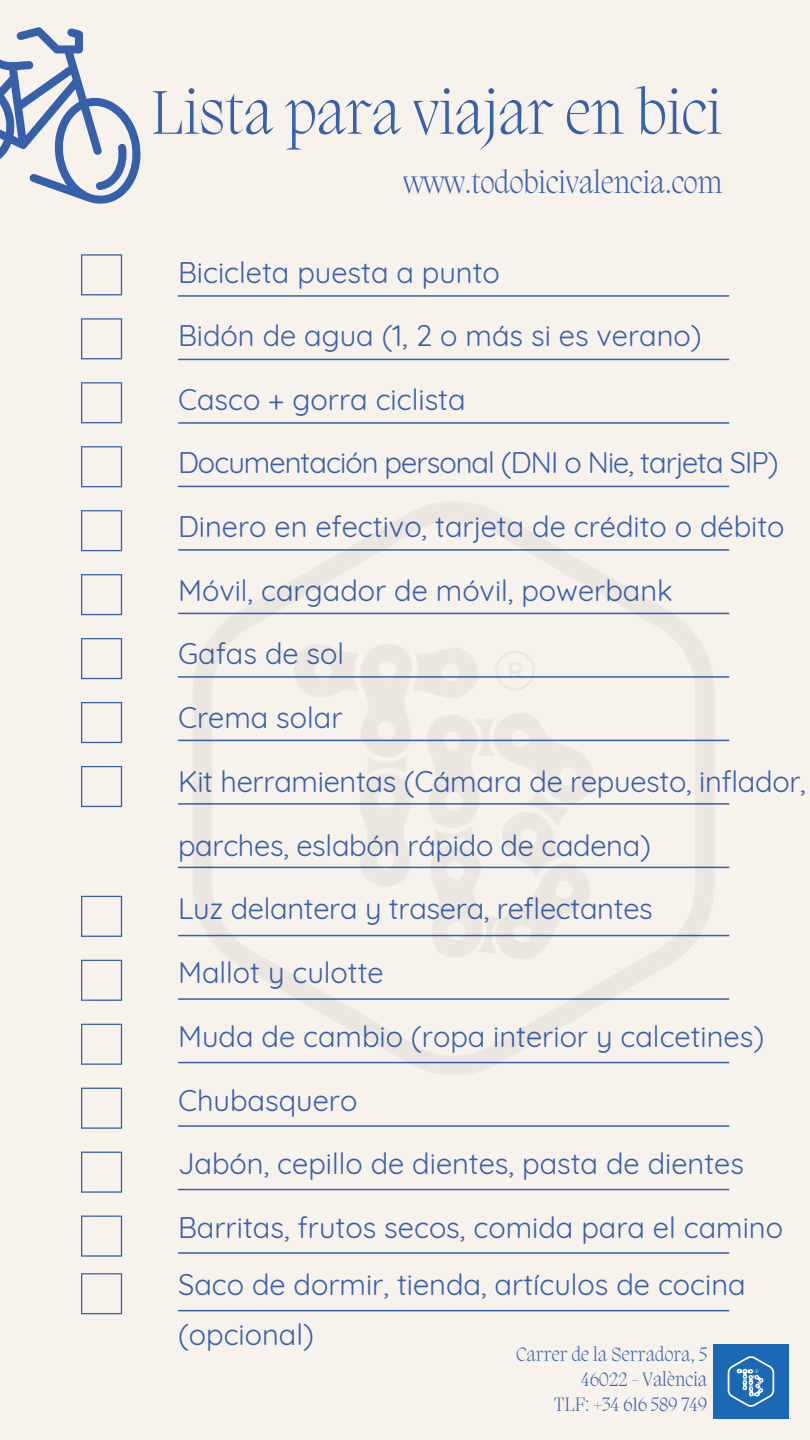
<style>
.page{position:relative;width:810px;height:1440px;background:#f7f2ec}
.page>*{position:absolute;margin:0;border:0;box-sizing:border-box;transform-origin:0 0}
.t1{font:200 63.1px "Migra";color:#3760ab}
.t2{font:200 31.6px "Migra";color:#3760ab}
.t3{font:29.1px/63.8px "Quicksand";color:#3760ab}
.t4{font:29.1px "Quicksand";letter-spacing:-.03em;color:#3760ab}
.t5{font:200 19.8px "Migra";color:#3760ab}
</style>
<div class="page">
<hr style="left:178px;top:295px;width:551px;height:2px;background:#3760ab">
<hr style="left:178px;top:359px;width:551px;height:1px;background:#3760ab">
<hr style="left:178px;top:1252px;width:551px;height:2px;background:#3760ab">
<svg style="left:81px;top:254px;width:41px;height:41px"></svg>
<svg style="left:81px;top:318px;width:41px;height:41px"></svg>
<svg style="left:81px;top:1216px;width:41px;height:41px"></svg>
<svg style="left:0;top:27px;width:140px;height:177px"></svg>
<img style="left:714px;top:1344px;width:74px;height:74px">
<hr style="left:178px;top:1310px;width:551px;height:1px;background:#3760ab">
<svg style="left:81px;top:1273px;width:41px;height:41px"></svg>
<img style="left:81px;top:382px;width:649px;height:811px">
<p class="t1" style="left:151px;top:83px;width:573px">Lista para viajar en bici</p>
<p class="t2" style="left:404px;top:167px;width:321px">www.todobicivalencia.com</p>
<p class="t3" style="left:178px;top:240px;width:323px">Bicicleta puesta a punto</p>
<p class="t3" style="left:178px;top:303px;width:525px">Bidón de agua (1, 2 o más si es verano)</p>
<p class="t3" style="left:178px;top:367px;width:289px">Casco + gorra ciclista</p>
<p class="t4" style="left:178px;top:444px;width:602px">Documentación personal (DNI o Nie, tarjeta SIP)</p>
<p class="t3" style="left:178px;top:494px;width:608px">Dinero en efectivo, tarjeta de crédito o débito</p>
<p class="t3" style="left:178px;top:558px;width:496px">Móvil, cargador de móvil, powerbank</p>
<p class="t3" style="left:178px;top:621px;width:168px">Gafas de sol</p>
<p class="t3" style="left:178px;top:685px;width:166px">Crema solar</p>
<p class="t3" style="left:178px;top:749px;width:629px">Kit herramientas (Cámara de repuesto, inflador, parches, eslabón rápido de cadena)</p>
<p class="t3" style="left:178px;top:876px;width:476px">Luz delantera y trasera, reflectantes</p>
<p class="t3" style="left:178px;top:940px;width:207px">Mallot y culotte</p>
<p class="t3" style="left:178px;top:1004px;width:588px">Muda de cambio (ropa interior y calcetines)</p>
<p class="t3" style="left:178px;top:1068px;width:181px">Chubasquero</p>
<p class="t3" style="left:178px;top:1131px;width:567px">Jabón, cepillo de dientes, pasta de dientes</p>
<p class="t3" style="left:178px;top:1195px;width:606px">Barritas, frutos secos, comida para el camino</p>
<p class="t3" style="left:178px;top:1259px;width:569px;line-height:50.2px">Saco de dormir, tienda, artículos de cocina (opcional)</p>
<p class="t5" style="left:516px;top:1345px;width:193px">Carrer de la Serradora, 5</p>
<p class="t5" style="left:581px;top:1370px;width:128px">46022 - València</p>
<p class="t5" style="left:554px;top:1395px;width:154px">TLF: +34 616 589 749</p>
</div>
